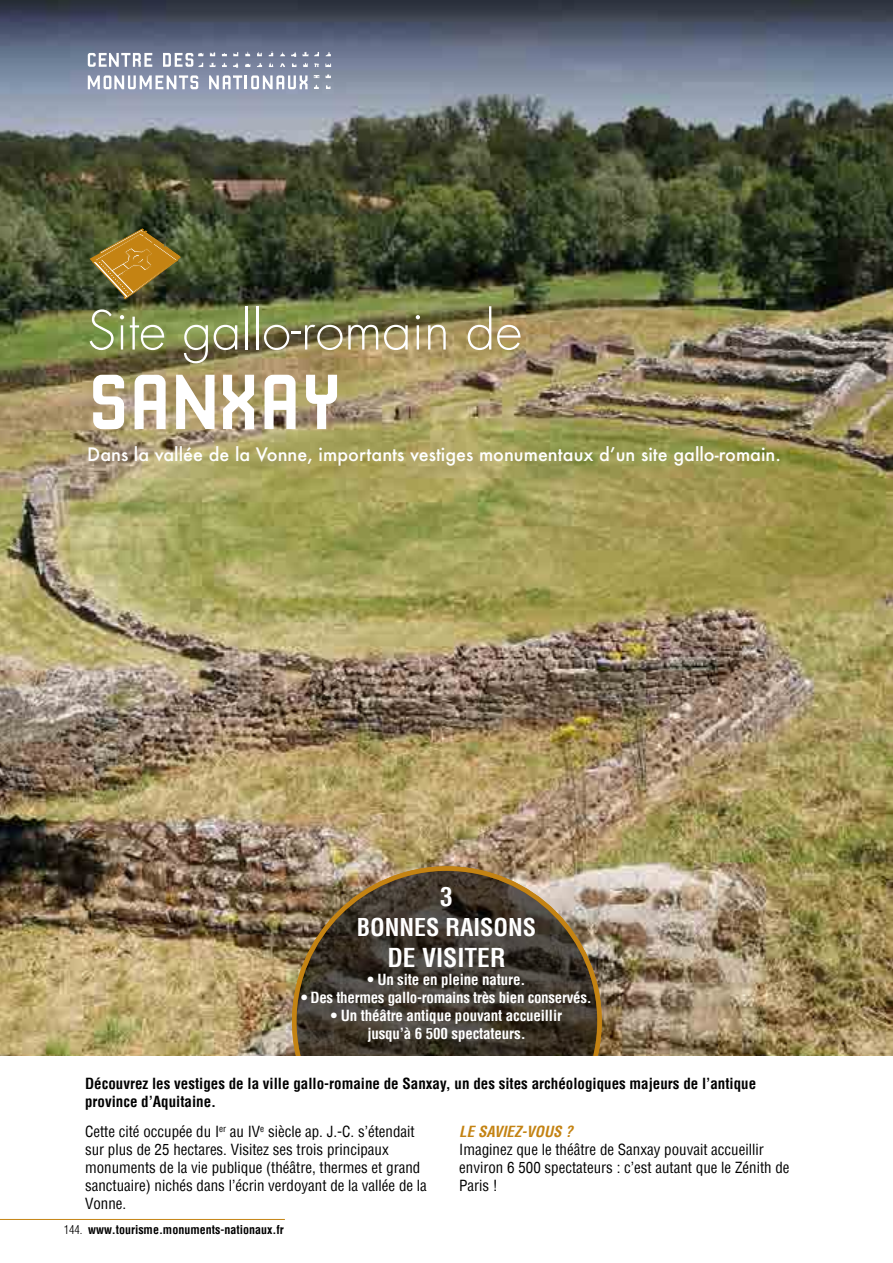
<style>
.page{position:relative;width:893px;height:1263px;background:#fff}
.page>*{position:absolute;margin:0;border:0;box-sizing:border-box;transform-origin:0 0}
.t1{font:82.5px "Robust CMN";letter-spacing:-.015em;color:#fff}
.t2{font:300 52.5px "Futura";color:#fff}
.t3{font:700 condensed 25.5px "Helvetica";color:#fff}
.t4{font:700 condensed 24px "Helvetica";color:#fff}
.t5{font:500 18px "Futura";color:#fff}
.t6{font:condensed 15px/18px "Helvetica";color:#000}
.t7{font:700 condensed 15px/18px "Helvetica";letter-spacing:-.01em;color:#fff;text-align:center}
.t8{font:700 condensed 15px/18px "Helvetica";color:#000}
.t9{font:italic 700 condensed 15px "Helvetica";color:#c48313}
.t10{font:700 condensed 12px "Helvetica";color:#000}
.s1{font-weight:300}
</style>
<div class="page">
<img style="left:0;top:0;width:893px;height:1056px">
<svg style="left:294px;top:868px;width:305px;height:306px"></svg>
<svg style="left:314px;top:52px;width:5px;height:4px"></svg>
<svg style="left:269px;top:51px;width:4px;height:5px"></svg>
<svg style="left:292px;top:63px;width:4px;height:4px"></svg>
<svg style="left:280px;top:63px;width:5px;height:4px"></svg>
<svg style="left:257px;top:63px;width:5px;height:4px"></svg>
<svg style="left:303px;top:51px;width:5px;height:5px"></svg>
<svg style="left:326px;top:52px;width:5px;height:4px"></svg>
<svg style="left:326px;top:85px;width:4px;height:4px"></svg>
<svg style="left:325px;top:74px;width:6px;height:4px"></svg>
<svg style="left:314px;top:75px;width:5px;height:3px"></svg>
<svg style="left:210px;top:52px;width:5px;height:4px"></svg>
<svg style="left:222px;top:62px;width:5px;height:5px"></svg>
<svg style="left:257px;top:52px;width:5px;height:4px"></svg>
<svg style="left:245px;top:51px;width:5px;height:5px"></svg>
<svg style="left:245px;top:63px;width:5px;height:4px"></svg>
<svg style="left:233px;top:52px;width:5px;height:4px"></svg>
<svg style="left:303px;top:62px;width:5px;height:5px"></svg>
<svg style="left:280px;top:51px;width:5px;height:5px"></svg>
<svg style="left:233px;top:62px;width:5px;height:6px"></svg>
<svg style="left:325px;top:64px;width:6px;height:3px"></svg>
<svg style="left:269px;top:62px;width:4px;height:5px"></svg>
<svg style="left:314px;top:84px;width:5px;height:5px"></svg>
<svg style="left:210px;top:62px;width:5px;height:5px"></svg>
<svg style="left:291px;top:51px;width:5px;height:6px"></svg>
<svg style="left:314px;top:63px;width:5px;height:4px"></svg>
<svg style="left:222px;top:53px;width:5px;height:3px"></svg>
<svg style="left:163px;top:52px;width:40px;height:15px"></svg>
<svg style="left:88px;top:53px;width:64px;height:14px"></svg>
<svg style="left:209px;top:75px;width:99px;height:14px"></svg>
<svg style="left:88px;top:75px;width:110px;height:14px"></svg>
<div style="left:0;top:1056px;width:893px;height:207px;background:#fff"></div>
<hr style="left:0;top:1219px;width:285px;height:1px;background:#c48313">
<svg style="left:90px;top:228px;width:90px;height:71px"></svg>
<h2 class="t2" style="left:87px;top:299px;width:436px">Site gallo-romain de</h2>
<h1 class="t1" style="left:87px;top:357px;width:257px">SANXAY</h1>
<p class="t5" style="left:87px;top:442px;width:695px">Dans la vallée de la Vonne, importants vestiges monumentaux d’un site gallo-romain.</p>
<h3 class="t3" style="left:440px;top:880px;width:14px">3</h3>
<h3 class="t4" style="left:357px;top:912px;width:181px">BONNES RAISONS</h3>
<h3 class="t3" style="left:387px;top:942px;width:120px">DE VISITER</h3>
<p class="t7" style="left:368px;top:970px;width:159px">• Un site en pleine nature.</p>
<p class="t7" style="left:301px;top:988px;width:292px">• Des thermes gallo-romains très bien conservés.</p>
<p class="t7" style="left:331px;top:1006px;width:233px">• Un théâtre antique pouvant accueillir jusqu’à 6 500 spectateurs.</p>
<p class="t8" style="left:85px;top:1074px;width:673px">Découvrez les vestiges de la ville gallo-romaine de Sanxay, un des sites archéologiques majeurs de l’antique province d’Aquitaine.</p>
<p class="t6" style="left:85px;top:1122px;width:343px">Cette cité occupée du I<sup>er</sup> au IV<sup>e</sup> siècle ap. J.-C. s’étendait sur plus de 25 hectares. Visitez ses trois principaux monuments de la vie publique (théâtre, thermes et grand sanctuaire) nichés dans l’écrin verdoyant de la vallée de la Vonne.</p>
<p class="t9" style="left:459px;top:1122px;width:115px">LE SAVIEZ-VOUS ?</p>
<p class="t6" style="left:459px;top:1140px;width:332px">Imaginez que le théâtre de Sanxay pouvait accueillir environ 6 500 spectateurs : c’est autant que le Zénith de<br>Paris !</p>
<p class="t10" style="left:64px;top:1221px;width:221px"><span class="s1">144.</span> www.tourisme.monuments-nationaux.fr</p>
</div>
